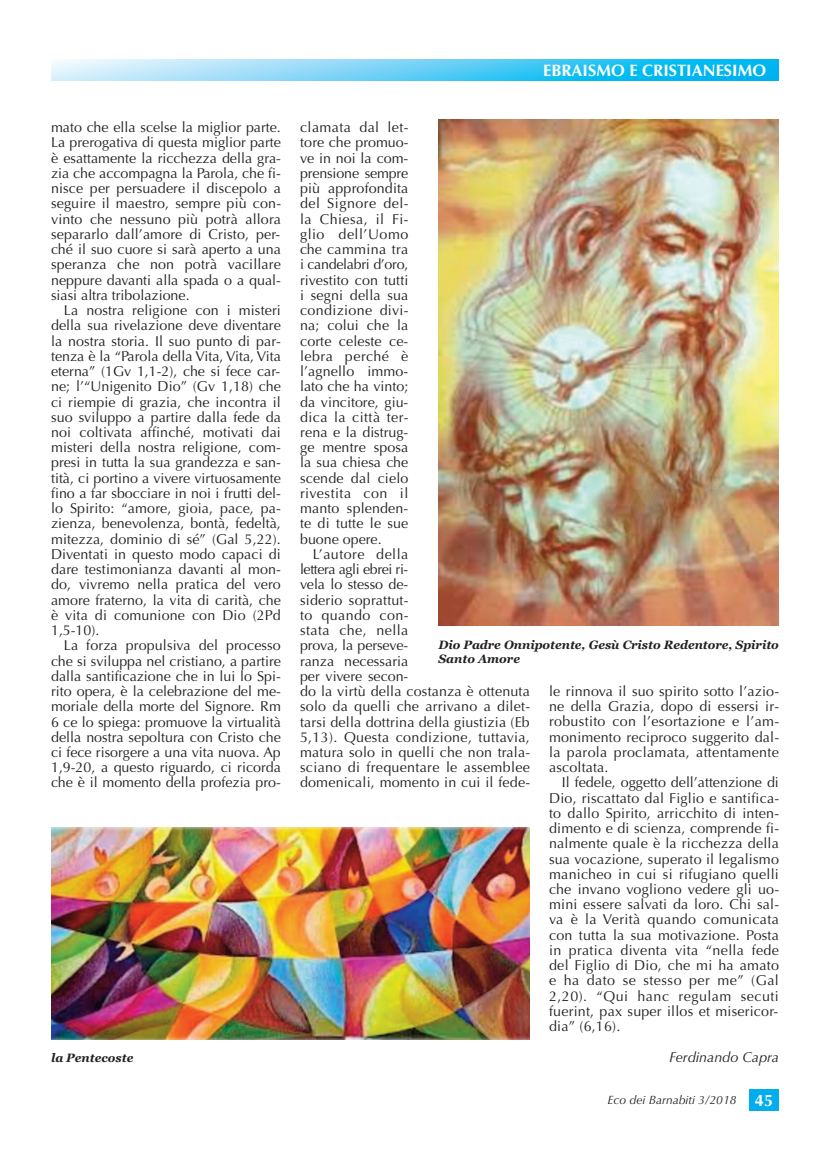
<style>
.page{position:relative;width:830px;height:1149px;background:#fff}
.page>*{position:absolute;margin:0;border:0;box-sizing:border-box;transform-origin:0 0}
.t1{font:700 16.5px "Optima";color:#fff}
.t2{font:14.25px/15.1px "Optima";letter-spacing:.01em;color:#231f20;text-align:justify}
.t3{font:italic 14.25px "Optima";color:#231f20}
.t4{font:italic 700 12px/14.2px "Georgia";letter-spacing:-.005em;color:#231f20}
.t5{font:italic 12px "Optima";color:#231f20}
.s1{font-weight:700;font-style:normal;font-size:16.5px;color:#fff}
</style>
<div class="page">
<svg style="left:51px;top:60px;width:727px;height:21px;background:#65d0f5"></svg>
<div style="left:748px;top:1089px;width:30px;height:21px;background:#00aeef"></div>
<img style="left:51px;top:827px;width:478px;height:212px">
<img style="left:438px;top:119px;width:340px;height:506px">
<p class="t2" style="left:51px;top:120px;width:231px">mato che ella scelse la miglior parte.<br>La prerogativa di questa miglior parte è esattamente la ricchezza della gra&shy;zia che accompagna la Parola, che fi&shy;nisce per persuadere il discepolo a seguire il maestro, sempre più con&shy;vinto che nessuno più potrà allora separarlo dall’amore di Cristo, per&shy;ché il suo cuore si sarà aperto a una speranza che non potrà vacillare neppure davanti alla spada o a qual&shy;siasi altra tribolazione.</p>
<p class="t2" style="left:51px;top:303px;width:231px;text-indent:13px">La nostra religione con i misteri della sua rivelazione deve diventare la nostra storia. Il suo punto di par&shy;tenza è la “Parola della Vita, Vita, Vita eterna” (1Gv 1,1-2), che si fece car&shy;ne; l’“Unigenito Dio” (Gv 1,18) che ci riempie di grazia, che incontra il suo sviluppo a partire dalla fede da noi coltivata affinché, motivati dai misteri della nostra religione, com&shy;presi in tutta la sua grandezza e san&shy;tità, ci portino a vivere virtuosamente fino a far sbocciare in noi i frutti del&shy;lo Spirito: “amore, gioia, pace, pa&shy;zienza, benevolenza, bontà, fedeltà, mitezza, dominio di sé” (Gal 5,22).<br>Diventati in questo modo capaci di dare testimonianza davanti al mon&shy;do, vivremo nella pratica del vero amore fraterno, la vita di carità, che è vita di comunione con Dio (2Pd 1,5-10).</p>
<p class="t2" style="left:51px;top:638px;width:231px;text-indent:13px">La forza propulsiva del processo che si sviluppa nel cristiano, a partire dalla santificazione che in lui lo Spi&shy;rito opera, è la celebrazione del me&shy;moriale della morte del Signore. Rm 6 ce lo spiega: promuove la virtualità della nostra sepoltura con Cristo che ci fece risorgere a una vita nuova. Ap 1,9-20, a questo riguardo, ci ricorda che è il momento della profezia pro-</p>
<p class="t4" style="left:51px;top:1050px;width:84px">la Pentecoste</p>
<p class="t1" style="left:543px;top:61px;width:224px">EBRAISMO E CRISTIANESIMO</p>
<p class="t2" style="left:300px;top:120px;width:110px">clamata dal let&shy;tore che promuo&shy;ve in noi la com&shy;prensione sempre più approfondita del Signore del&shy;la Chiesa, il Fi&shy;glio dell’Uomo che cammina tra i candelabri d’oro, rivestito con tutti i segni della sua condizione divi&shy;na; colui che la corte celeste ce&shy;lebra perché è l’agnello immo&shy;lato che ha vinto; da vincitore, giu&shy;dica la città ter&shy;rena e la distrug&shy;ge mentre sposa la sua chiesa che scende dal cielo rivestita con il manto splenden&shy;te di tutte le sue buone opere.</p>
<p class="t2" style="left:300px;top:546px;width:231px;text-align:left;text-indent:13px">L’autore della<br>lettera agli ebrei ri-<br>vela lo stesso de-<br>siderio soprattut-<br>to quando con-<br>stata che, nella<br>prova, la perseve-<br>ranza necessaria<br>per vivere secon-<br>do la virtù della costanza è ottenuta solo da quelli che arrivano a dilet&shy;tarsi della dottrina della giustizia (Eb<br>5,13). Questa condizione, tuttavia, matura solo in quelli che non trala&shy;sciano di frequentare le assemblee domenicali, momento in cui il fede-</p>
<p class="t4" style="left:438px;top:637px;width:342px">Dio Padre Onnipotente, Gesù Cristo Redentore, Spirito<br>Santo Amore</p>
<p class="t2" style="left:549px;top:683px;width:231px">le rinnova il suo spirito sotto l’azio&shy;ne della Grazia, dopo di essersi ir&shy;robustito con l’esortazione e l’am&shy;monimento reciproco suggerito dal&shy;la parola proclamata, attentamente ascoltata.</p>
<p class="t2" style="left:549px;top:774px;width:231px;text-indent:13px">Il fedele, oggetto dell’attenzione di Dio, riscattato dal Figlio e santifica&shy;to dallo Spirito, arricchito di inten&shy;dimento e di scienza, comprende fi&shy;nalmente quale è la ricchezza della sua vocazione, superato il legalismo manicheo in cui si rifugiano quelli che invano vogliono vedere gli uo&shy;mini essere salvati da loro. Chi sal&shy;va è la Verità quando comunicata con tutta la sua motivazione. Posta in pratica diventa vita “nella fede del Figlio di Dio, che mi ha amato e ha dato se stesso per me” (Gal 2,20). “Qui hanc regulam secuti fuerint, pax super illos et misericor&shy;dia” (6,16).</p>
<p class="t3" style="left:669px;top:1048px;width:111px">Ferdinando Capra</p>
<p class="t5" style="left:607px;top:1092px;width:167px">Eco dei Barnabiti 3/2018 <span class="s1">45</span></p>
</div>
